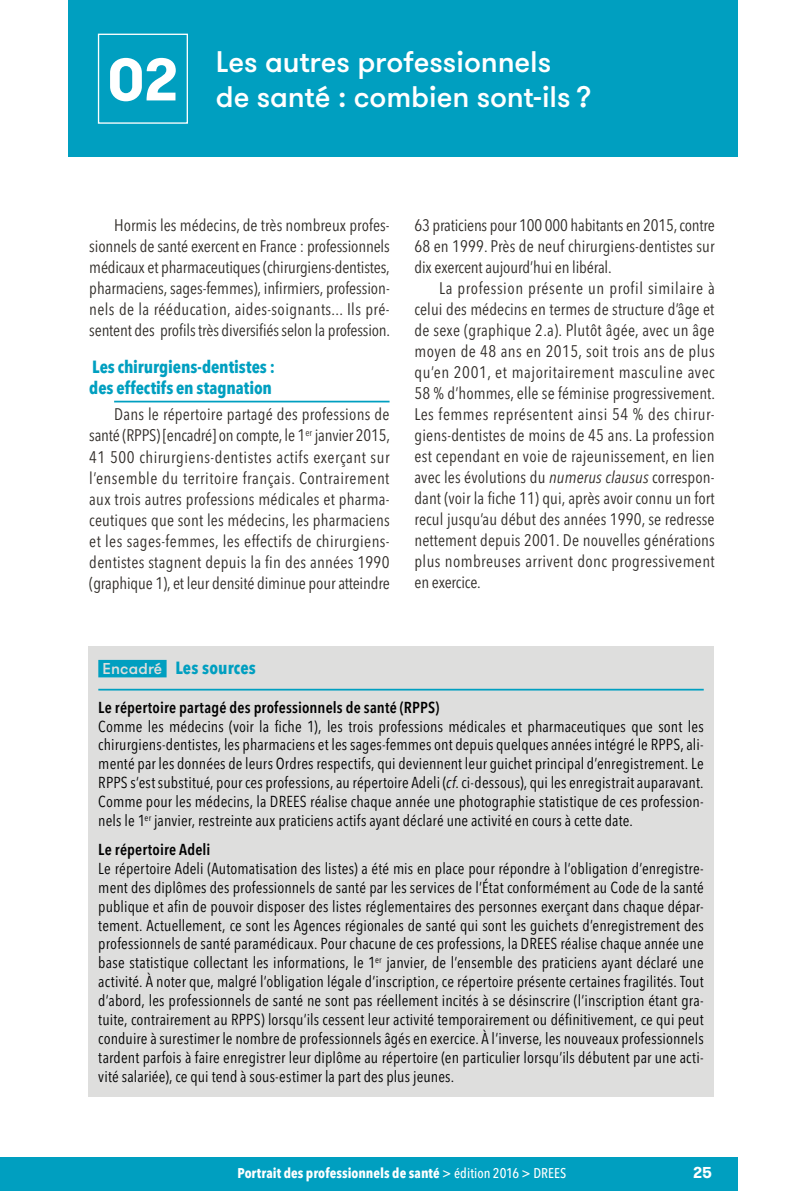
<style>
.page{position:relative;width:794px;height:1191px;background:#fff}
.page>*{position:absolute;margin:0;border:0;box-sizing:border-box;transform-origin:0 0}
.t1{font:500 29.75px/35px "GT Walsheim";letter-spacing:-.005em;color:#fff}
.t2{font:700 condensed 17.5px/21px "Avenir Next LT Pro";color:#009fc0}
.t3{font:condensed 16.62px/21px "Avenir Next LT Pro";letter-spacing:-.01em;color:#302c28;text-align:justify}
.t4{font:condensed 15.75px/18.9px "Avenir Next LT Pro";letter-spacing:.01em;color:#000;text-align:justify}
.t5{font:600 condensed 15.75px "Avenir Next LT Pro";letter-spacing:.01em;color:#000}
.t6{font:700 15.75px "GT Walsheim";color:#fff}
.t7{font:700 condensed 14px "Avenir Next LT Pro";color:#fff}
.s1{font-style:italic}
.s2{font-family:"GT Walsheim";font-weight:500;font-stretch:normal;font-size:15.75px;color:#dededd}
.s3{font-weight:500}
</style>
<div class="page">
<div style="left:0;top:1157px;width:738px;height:34px;background:#009fc0"></div>
<div style="left:68px;top:0;width:670px;height:156px;background:#009fc0"></div>
<hr style="left:114px;top:401px;width:275px;height:1px;background:#009fc0">
<div style="left:98px;top:34px;width:90px;height:90px;border:1px solid #fff"></div>
<div style="left:88px;top:646px;width:625px;height:450px;background:#dededd"></div>
<hr style="left:98px;top:689px;width:605px;height:1px;background:#009fc0">
<div style="left:98px;top:660px;width:69px;height:17px;background:#009fc0"></div>
<h1 class="t1" style="left:108px;top:43px;width:485px;text-indent:108px">Les autres professionnels<br><sup>02</sup> de santé : combien sont-ils ?</h1>
<p class="t3" style="left:89px;top:215px;width:302px;text-indent:25px">Hormis les médecins, de très nombreux profes&shy;sionnels de santé exercent en France : professionnels médicaux et pharmaceutiques (chirurgiens-dentistes, pharmaciens, sages-femmes), infirmiers, profession&shy;nels de la rééducation, aides-soignants... Ils pré&shy;sentent des profils très diversifiés selon la profession.</p>
<p class="t2" style="left:89px;top:356px;width:187px">Les chirurgiens-dentistes : des effectifs en stagnation</p>
<p class="t3" style="left:89px;top:404px;width:302px;text-indent:25px">Dans le répertoire partagé des professions de santé (RPPS) [encadré] on compte, le 1<sup>er</sup> janvier 2015, 41 500 chirurgiens-dentistes actifs exerçant sur l’ensemble du territoire français. Contrairement aux trois autres professions médicales et pharma&shy;ceutiques que sont les médecins, les pharmaciens et les sages-femmes, les effectifs de chirurgiens&shy;dentistes stagnent depuis la fin des années 1990 (graphique 1), et leur densité diminue pour atteindre</p>
<p class="t3" style="left:414px;top:215px;width:302px">63 praticiens pour 100 000 habitants en 2015, contre 68 en 1999. Près de neuf chirurgiens-dentistes sur dix exercent aujourd’hui en libéral.</p>
<p class="t3" style="left:414px;top:278px;width:302px;text-indent:25px">La profession présente un profil similaire à celui des médecins en termes de structure d’âge et de sexe (graphique 2.a). Plutôt âgée, avec un âge moyen de 48 ans en 2015, soit trois ans de plus qu’en 2001, et majoritairement masculine avec 58 % d’hommes, elle se féminise progressivement.<br>Les femmes représentent ainsi 54 % des chirur&shy;giens-dentistes de moins de 45 ans. La profession est cependant en voie de rajeunissement, en lien avec les évolutions du <span class="s1">numerus clausus</span> correspon&shy;dant (voir la fiche 11) qui, après avoir connu un fort recul jusqu’au début des années 1990, se redresse nettement depuis 2001. De nouvelles générations plus nombreuses arrivent donc progressivement en exercice.</p>
<p class="t2" style="left:102px;top:657px;width:155px"><span class="s2">Encadré</span> Les sources</p>
<p class="t5" style="left:98px;top:697px;width:343px">Le répertoire partagé des professionnels de santé (RPPS)</p>
<p class="t4" style="left:98px;top:716px;width:607px">Comme les médecins (voir la fiche 1), les trois professions médicales et pharmaceutiques que sont les chirurgiens-dentistes, les pharmaciens et les sages-femmes ont depuis quelques années intégré le RPPS, ali&shy;menté par les données de leurs Ordres respectifs, qui deviennent leur guichet principal d’enregistrement. Le RPPS s’est substitué, pour ces professions, au répertoire Adeli (<span class="s1">cf</span>. ci-dessous), qui les enregistrait auparavant.<br>Comme pour les médecins, la DREES réalise chaque année une photographie statistique de ces profession&shy;nels le 1<sup>er</sup> janvier, restreinte aux praticiens actifs ayant déclaré une activité en cours à cette date.</p>
<p class="t5" style="left:98px;top:840px;width:114px">Le répertoire Adeli</p>
<p class="t4" style="left:98px;top:858px;width:607px">Le répertoire Adeli (Automatisation des listes) a été mis en place pour répondre à l’obligation d’enregistre&shy;ment des diplômes des professionnels de santé par les services de l’État conformément au Code de la santé publique et afin de pouvoir disposer des listes réglementaires des personnes exerçant dans chaque dépar&shy;tement. Actuellement, ce sont les Agences régionales de santé qui sont les guichets d’enregistrement des professionnels de santé paramédicaux. Pour chacune de ces professions, la DREES réalise chaque année une base statistique collectant les informations, le 1<sup>er</sup> janvier, de l’ensemble des praticiens ayant déclaré une activité. À noter que, malgré l’obligation légale d’inscription, ce répertoire présente certaines fragilités. Tout d’abord, les professionnels de santé ne sont pas réellement incités à se désinscrire (l’inscription étant gra&shy;tuite, contrairement au RPPS) lorsqu’ils cessent leur activité temporairement ou définitivement, ce qui peut conduire à surestimer le nombre de professionnels âgés en exercice. À l’inverse, les nouveaux professionnels tardent parfois à faire enregistrer leur diplôme au répertoire (en particulier lorsqu’ils débutent par une acti&shy;vité salariée), ce qui tend à sous-estimer la part des plus jeunes.</p>
<p class="t7" style="left:237px;top:1165px;width:330px">Portrait des professionnels de santé <span class="s3">&gt; édition 2016 &gt; DREES</span></p>
<p class="t6" style="left:693px;top:1162px;width:21px">25</p>
</div>
